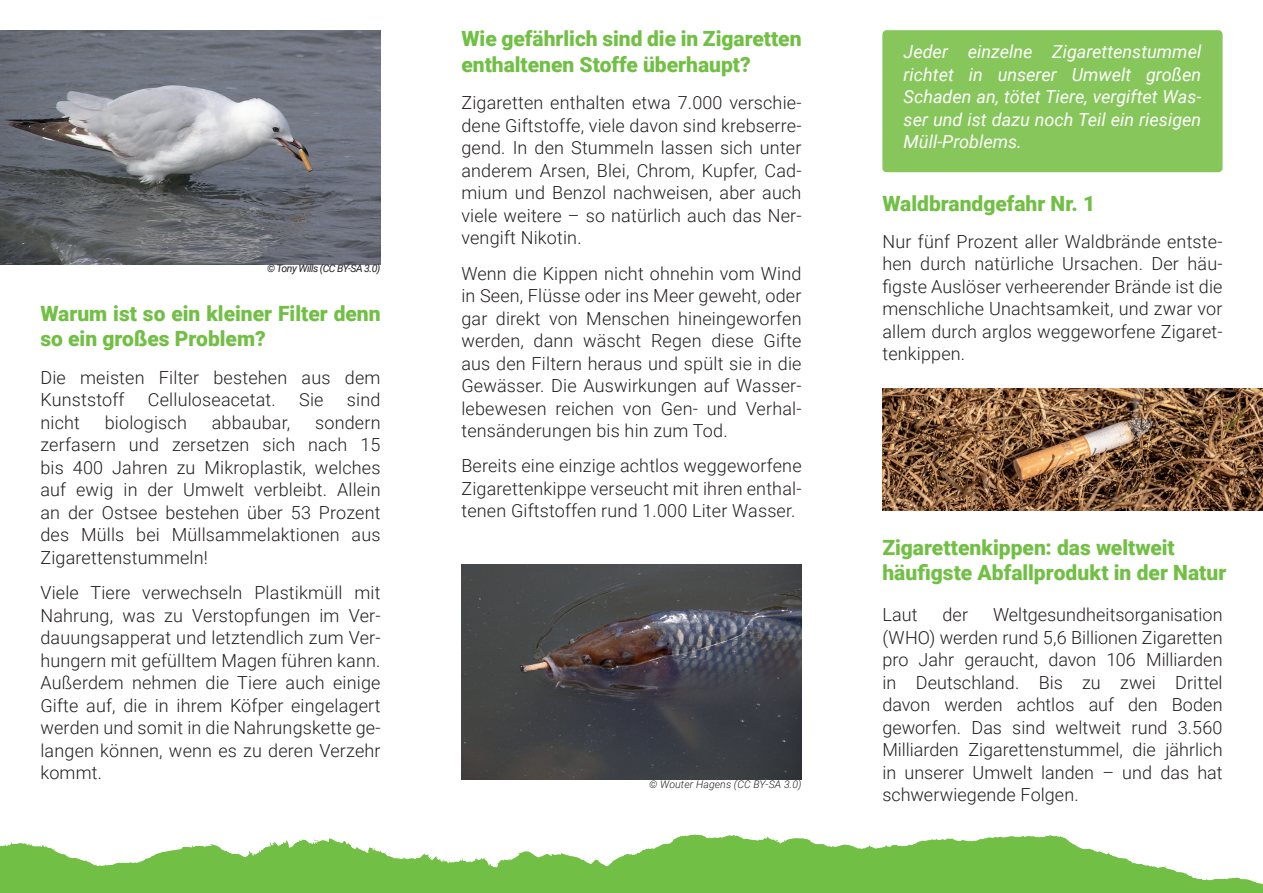
<style>
.page{position:relative;width:1263px;height:893px;background:#fff}
.page>*{position:absolute;margin:0;border:0;box-sizing:border-box;transform-origin:0 0}
.t1{font:900 21px/25.5px "Roboto";color:#71bf44}
.t2{font:300 18px/22.5px "Roboto";letter-spacing:.01em;color:#231f20;text-align:justify}
.t3{font:italic 18px/22.5px "Roboto";color:#fff;text-align:justify}
.t4{font:italic 300 10.5px "Roboto";letter-spacing:.01em;color:#231f20}
.t5{font:italic 10.5px "Roboto";letter-spacing:-.05em;color:#231f20}
</style>
<div class="page">
<svg style="left:0;top:834px;width:1263px;height:59px;fill:#71bf44"></svg>
<hr style="left:690px;top:835px;width:1px;height:32px;background:#71bf44">
<svg style="left:622px;top:835px;width:68px;height:32px"></svg>
<svg style="left:588px;top:835px;width:34px;height:32px"></svg>
<svg style="left:542px;top:835px;width:46px;height:32px"></svg>
<img style="left:882px;top:388px;width:381px;height:123px">
<img style="left:461px;top:564px;width:340px;height:216px">
<img style="left:0;top:30px;width:381px;height:234px">
<div style="left:882px;top:30px;width:340px;height:142px;background:#86c65a;border-radius:4px"></div>
<p class="t5" style="left:267px;top:261px;width:115px">© Tony Wills (CC BY-SA 3.0)</p>
<p class="t1" style="left:40px;top:300px;width:342px">Warum ist so ein kleiner Filter denn so ein großes Problem?</p>
<p class="t2" style="left:40px;top:365px;width:342px">Die meisten Filter bestehen aus dem<br>Kunststoff</p>
<p class="t2" style="left:148px;top:388px;width:129px">Celluloseacetat.</p>
<p class="t2" style="left:299px;top:388px;width:26px">Sie</p>
<p class="t2" style="left:347px;top:388px;width:35px">sind</p>
<p class="t2" style="left:40px;top:410px;width:342px;text-indent:275px">sondern zerfasern und zersetzen sich nach 15 bis 400 Jahren zu Mikroplastik, welches auf ewig in der Umwelt verbleibt. Allein an der Ostsee bestehen über 53 Prozent des Mülls bei Müllsammelaktionen aus Zigarettenstummeln!</p>
<p class="t2" style="left:40px;top:581px;width:342px">Viele Tiere verwechseln Plastikmüll mit Nahrung, was zu Verstopfungen im Ver&shy;dauungsapperat und letztendlich zum Ver&shy;hungern mit gefülltem Magen führen kann.<br>Außerdem nehmen die Tiere auch einige Gifte auf, die in ihrem Köfper eingelagert werden und somit in die Nahrungskette ge&shy;langen können, wenn es zu deren Verzehr kommt.</p>
<p class="t2" style="left:40px;top:410px;width:41px">nicht</p>
<p class="t2" style="left:105px;top:410px;width:84px">biologisch</p>
<p class="t2" style="left:212px;top:410px;width:80px">abbaubar,</p>
<p class="t1" style="left:461px;top:25px;width:342px">Wie gefährlich sind die in Zigaretten enthaltenen Stoffe überhaupt?</p>
<p class="t2" style="left:461px;top:91px;width:342px">Zigaretten enthalten etwa 7.000 verschie&shy;dene Giftstoffe, viele davon sind krebserre&shy;gend. In den Stummeln lassen sich unter anderem Arsen, Blei, Chrom, Kupfer, Cad&shy;mium und Benzol nachweisen, aber auch viele weitere – so natürlich auch das Ner&shy;vengift Nikotin.</p>
<p class="t2" style="left:461px;top:261px;width:342px">Wenn die Kippen nicht ohnehin vom Wind in Seen, Flüsse oder ins Meer geweht, oder gar direkt von Menschen hineingeworfen werden, dann wäscht Regen diese Gifte aus den Filtern heraus und spült sie in die Gewässer. Die Auswirkungen auf Wasser&shy;lebewesen reichen von Gen- und Verhal&shy;tensänderungen bis hin zum Tod.</p>
<p class="t2" style="left:461px;top:454px;width:342px">Bereits eine einzige achtlos weggeworfene Zigarettenkippe verseucht mit ihren enthal&shy;tenen Giftstoffen rund 1.000 Liter Wasser.</p>
<p class="t4" style="left:649px;top:777px;width:154px">© Wouter Hagens (CC BY-SA 3.0)</p>
<p class="t3" style="left:904px;top:40px;width:299px">Jeder einzelne Zigarettenstummel richtet in unserer Umwelt großen Schaden an, tötet Tiere, vergiftet Was&shy;ser und ist dazu noch Teil ein riesigen Müll-Problems.</p>
<p class="t1" style="left:882px;top:190px;width:214px">Waldbrandgefahr Nr. 1</p>
<p class="t2" style="left:882px;top:229px;width:342px">Nur fünf Prozent aller Waldbrände entste&shy;hen durch natürliche Ursachen. Der häu&shy;figste Auslöser verheerender Brände ist die menschliche Unachtsamkeit, und zwar vor allem durch arglos weggeworfene Zigaret&shy;tenkippen.</p>
<p class="t1" style="left:882px;top:534px;width:345px">Zigarettenkippen: das weltweit häufigste Abfallprodukt in der Natur</p>
<p class="t2" style="left:882px;top:603px;width:37px">Laut</p>
<p class="t2" style="left:942px;top:603px;width:27px">der</p>
<p class="t2" style="left:882px;top:603px;width:342px;text-indent:111px">Weltgesundheitsorganisation (WHO) werden rund 5,6 Billionen Zigaretten pro Jahr geraucht, davon 106 Milliarden in Deutschland. Bis zu zwei Drittel davon werden achtlos auf den Boden geworfen. Das sind weltweit rund 3.560<br>Milliarden Zigarettenstummel, die jährlich in unserer Umwelt landen – und das hat schwerwiegende Folgen.</p>
</div>
